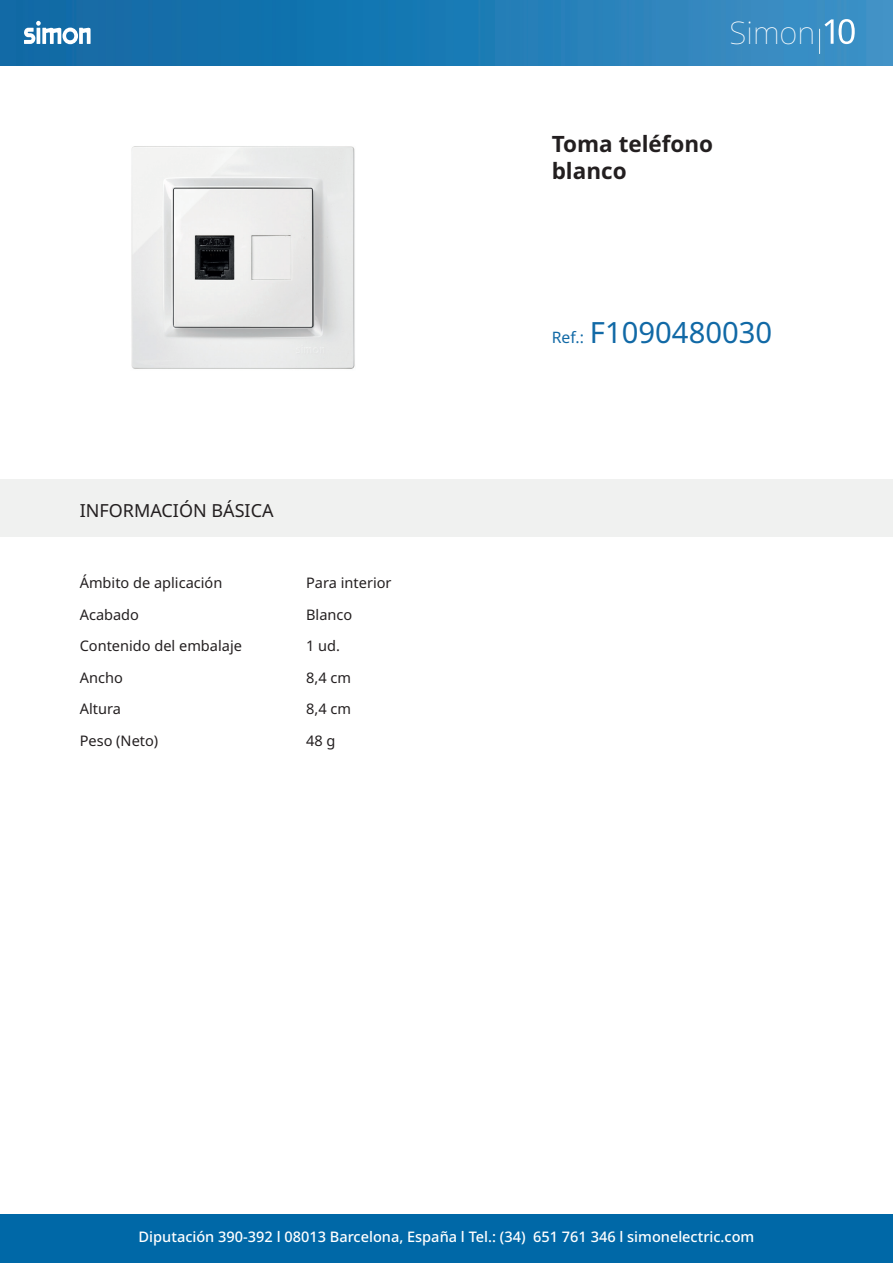
<style>
.page{position:relative;width:893px;height:1263px;background:#fff}
.page>*{position:absolute;margin:0;border:0;box-sizing:border-box;transform-origin:0 0}
.t1{font:100 31.2px "Noto Sans";color:#fff}
.t2{font:29.25px "Noto Sans";color:#1169a6}
.t3{font:700 22.5px/27px "Noto Sans";color:#231f20}
.t4{font:18px "Noto Sans";color:#231f20}
.t5{font:14.55px/31.5px "Noto Sans";color:#231f20}
.t6{font:500 14.55px "Noto Sans";color:#fff}
.s1{font-size:15.75px}
</style>
<div class="page">
<img style="left:0;top:0;width:893px;height:65px">
<svg style="left:24px;top:21px;width:67px;height:23px"></svg>
<div style="left:0;top:480px;width:893px;height:57px;background:#f0f1f0"></div>
<div style="left:0;top:1215px;width:892px;height:48px;background:#0068a7"></div>
<svg style="left:819px;top:19px;width:36px;height:35px"></svg>
<img style="left:131px;top:146px;width:224px;height:223px">
<h1 class="t1" style="left:730px;top:10px;width:87px">Simon</h1>
<h3 class="t3" style="left:552px;top:130px;width:163px">Toma teléfono blanco</h3>
<p class="t4" style="left:80px;top:498px;width:195px">INFORMACIÓN BÁSICA</p>
<p class="t5" style="left:80px;top:567px;width:164px">Ámbito de aplicación<br>Acabado<br>Contenido del embalaje<br>Ancho<br>Altura<br>Peso (Neto)</p>
<p class="t5" style="left:306px;top:568px;width:87px">Para interior<br>Blanco<br>1 ud.<br>8,4 cm<br>8,4 cm<br>48 g</p>
<h2 class="t2" style="left:552px;top:312px;width:222px"><span class="s1">Ref.:</span> F1090480030</h2>
<p class="t6" style="left:139px;top:1226px;width:617px">Diputación 390-392 l 08013 Barcelona, España l Tel.: (34) 651 761 346 l simonelectric.com</p>
</div>
